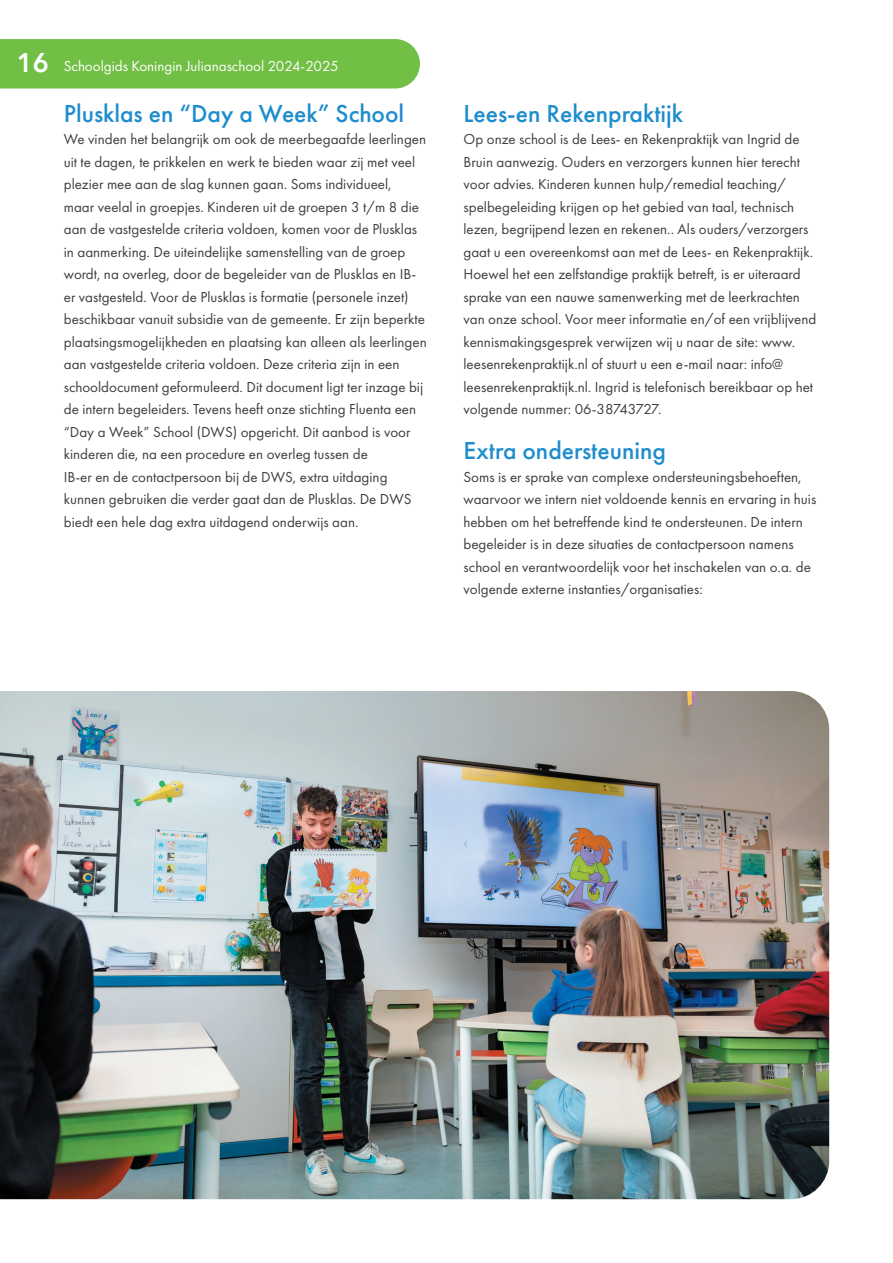
<style>
.page{position:relative;width:893px;height:1263px;background:#fff}
.page>*{position:absolute;margin:0;border:0;box-sizing:border-box;transform-origin:0 0}
.t1{font:500 25.5px "Futura PT";color:#1e8dcd}
.t2{font:15px/22.5px "Futura PT";color:#3e3e3f}
.t3{font:15px "Futura PT";color:#fff}
.s1{font-family:"Avenir";font-weight:800;font-size:27px}
</style>
<div class="page">
<div style="left:0;top:39px;width:420px;height:49px;background:#71bf44"></div>
<img style="left:0;top:691px;width:829px;height:508px">
<p class="t3" style="left:17px;top:57px;width:323px"><span class="s1">16</span> Schoolgids Koningin Julianaschool 2024-2025</p>
<h1 class="t1" style="left:64px;top:98px;width:342px">Plusklas en “Day a Week” School</h1>
<p class="t2" style="left:64px;top:128px;width:364px">We vinden het belangrijk om ook de meerbegaafde leerlingen uit te dagen, te prikkelen en werk te bieden waar zij met veel plezier mee aan de slag kunnen gaan. Soms individueel,<br>maar veelal in groepjes. Kinderen uit de groepen 3 t/m 8 die aan de vastgestelde criteria voldoen, komen voor de Plusklas in aanmerking. De uiteindelijke samenstelling van de groep wordt, na overleg, door de begeleider van de Plusklas en IB&shy;er vastgesteld. Voor de Plusklas is formatie (personele inzet) beschikbaar vanuit subsidie van de gemeente. Er zijn beperkte plaatsingsmogelijkheden en plaatsing kan alleen als leerlingen aan vastgestelde criteria voldoen. Deze criteria zijn in een schooldocument geformuleerd. Dit document ligt ter inzage bij de intern begeleiders. Tevens heeft onze stichting Fluenta een “Day a Week” School (DWS) opgericht. Dit aanbod is voor kinderen die, na een procedure en overleg tussen de<br>IB-er en de contactpersoon bij de DWS, extra uitdaging kunnen gebruiken die verder gaat dan de Plusklas. De DWS biedt een hele dag extra uitdagend onderwijs aan.</p>
<h1 class="t1" style="left:463px;top:98px;width:221px">Lees-en Rekenpraktijk</h1>
<p class="t2" style="left:463px;top:128px;width:354px">Op onze school is de Lees- en Rekenpraktijk van Ingrid de Bruin aanwezig. Ouders en verzorgers kunnen hier terecht voor advies. Kinderen kunnen hulp/remedial teaching/ spelbegeleiding krijgen op het gebied van taal, technisch lezen, begrijpend lezen en rekenen.. Als ouders/verzorgers gaat u een overeenkomst aan met de Lees- en Rekenpraktijk.<br>Hoewel het een zelfstandige praktijk betreft, is er uiteraard sprake van een nauwe samenwerking met de leerkrachten van onze school. Voor meer informatie en/of een vrijblijvend kennismakingsgesprek verwijzen wij u naar de site: www. leesenrekenpraktijk.nl of stuurt u een e-mail naar: info@ leesenrekenpraktijk.nl. Ingrid is telefonisch bereikbaar op het volgende nummer: 06-38743727.</p>
<h1 class="t1" style="left:463px;top:435px;width:204px">Extra ondersteuning</h1>
<p class="t2" style="left:463px;top:465px;width:354px">Soms is er sprake van complexe ondersteuningsbehoeften, waarvoor we intern niet voldoende kennis en ervaring in huis hebben om het betreffende kind te ondersteunen. De intern begeleider is in deze situaties de contactpersoon namens school en verantwoordelijk voor het inschakelen van o.a. de volgende externe instanties/organisaties:</p>
</div>
